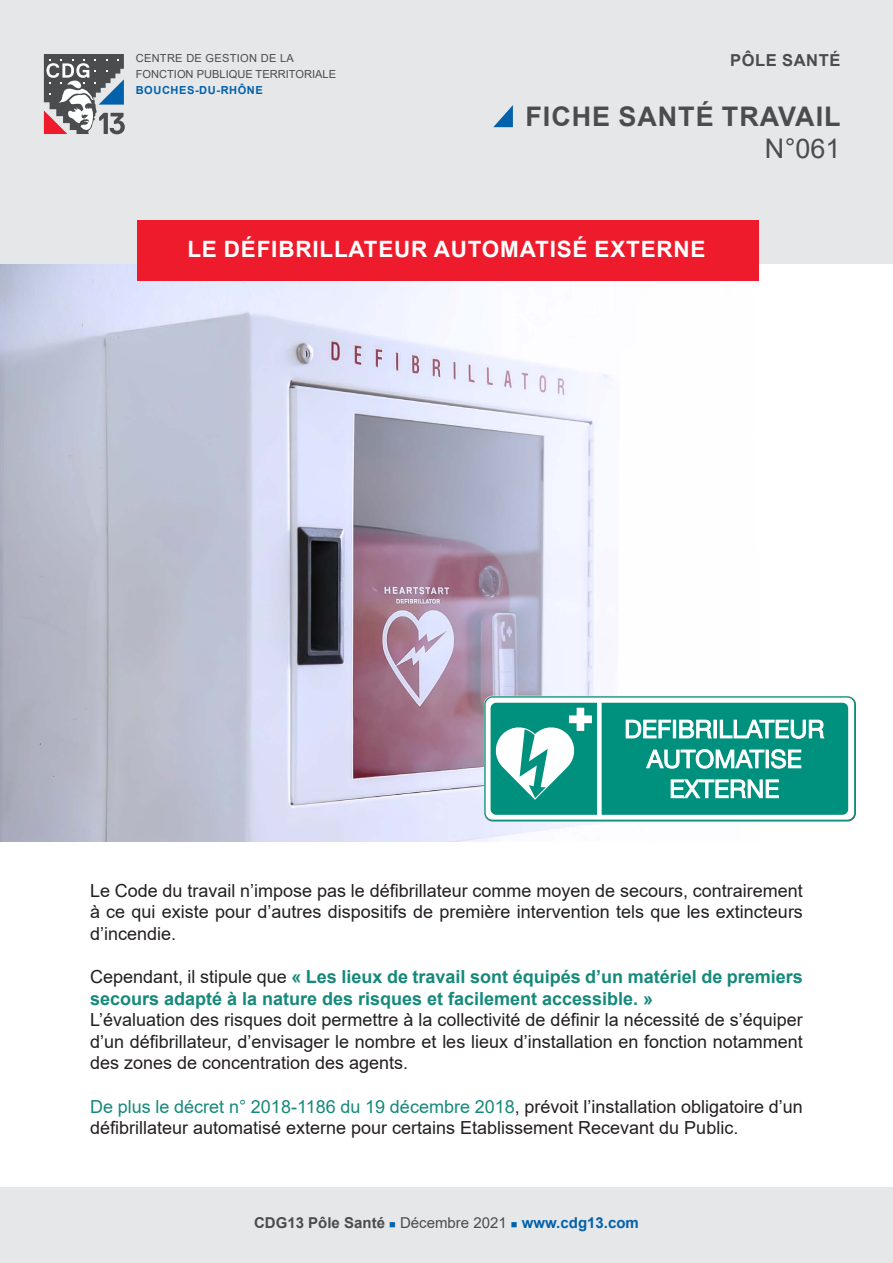
<style>
.page{position:relative;width:893px;height:1263px;background:#fff}
.page>*{position:absolute;margin:0;border:0;box-sizing:border-box;transform-origin:0 0}
.t1{font:700 27px "Arial";letter-spacing:.035em;color:#4b4c4d}
.t2{font:27px "Arial";color:#4b4c4d}
.t3{font:700 22.5px "Arial";letter-spacing:.035em;color:#fff}
.t4{font:18px/21.6px "Arial";color:#231f20;text-align:justify}
.t5{font:700 18px/21.6px "Arial";color:#15897a}
.t6{font:700 16.5px "Arial";letter-spacing:.035em;color:#4b4c4d}
.t7{font:700 15px "Arial";color:#4b4c4d}
.t8{font:11.1px "Arial";color:#4b4c4d}
.t9{font:11.1px "Arial";letter-spacing:.025em;color:#4b4c4d}
.t10{font:700 11.1px "Arial";letter-spacing:.05em;color:#0161aa}
.s1{font-weight:400;color:#231f20}
.s2{color:#15897a}
.s3{color:#0161aa}
.s4{font-weight:400}
</style>
<div class="page">
<div style="left:0;top:0;width:893px;height:264px;background:#e6e7e9"></div>
<svg style="left:44px;top:54px;width:81px;height:80px"></svg>
<div style="left:0;top:1187px;width:893px;height:76px;background:#e6e7e9"></div>
<img style="left:0;top:264px;width:850px;height:578px">
<div style="left:137px;top:220px;width:622px;height:61px;background:#ee1b2c"></div>
<svg style="left:493px;top:105px;width:20px;height:22px"></svg>
<svg style="left:484px;top:696px;width:372px;height:125px"></svg>
<svg style="left:491px;top:703px;width:357px;height:112px"></svg>
<p class="t9" style="left:136px;top:51px;width:160px">CENTRE DE GESTION DE LA</p>
<p class="t6" style="left:730px;top:49px;width:112px">PÔLE SANTÉ</p>
<p class="t8" style="left:136px;top:67px;width:202px">FONCTION PUBLIQUE TERRITORIALE</p>
<p class="t10" style="left:136px;top:82px;width:129px">BOUCHES-DU-RHÔNE</p>
<p class="t1" style="left:525px;top:97px;width:317px">FICHE SANTÉ TRAVAIL</p>
<p class="t2" style="left:765px;top:130px;width:77px">N°061</p>
<p class="t3" style="left:187px;top:233px;width:520px">LE DÉFIBRILLATEUR AUTOMATISÉ EXTERNE</p>
<p class="t4" style="left:90px;top:879px;width:714px">Le Code du travail n’impose pas le défibrillateur comme moyen de secours, contrairement à ce qui existe pour d’autres dispositifs de première intervention tels que les extincteurs d’incendie.</p>
<p class="t5" style="left:90px;top:966px;width:714px"><span class="s1">Cependant, il stipule que</span> « Les lieux de travail sont équipés d’un matériel de premiers secours adapté à la nature des risques et facilement accessible. »</p>
<p class="t4" style="left:90px;top:1009px;width:714px">L’évaluation des risques doit permettre à la collectivité de définir la nécessité de s’équiper d’un défibrillateur, d’envisager le nombre et les lieux d’installation en fonction notamment des zones de concentration des agents.</p>
<p class="t4" style="left:90px;top:1095px;width:714px"><span class="s2">De plus le décret n° 2018-1186 du 19 décembre 2018</span>, prévoit l’installation obligatoire d’un défibrillateur automatisé externe pour certains Etablissement Recevant du Public.</p>
<p class="t7" style="left:254px;top:1212px;width:386px">CDG13 Pôle Santé <span class="s3">■</span> <span class="s4">Décembre 2021</span> <span class="s3">■ www.cdg13.com</span></p>
</div>
